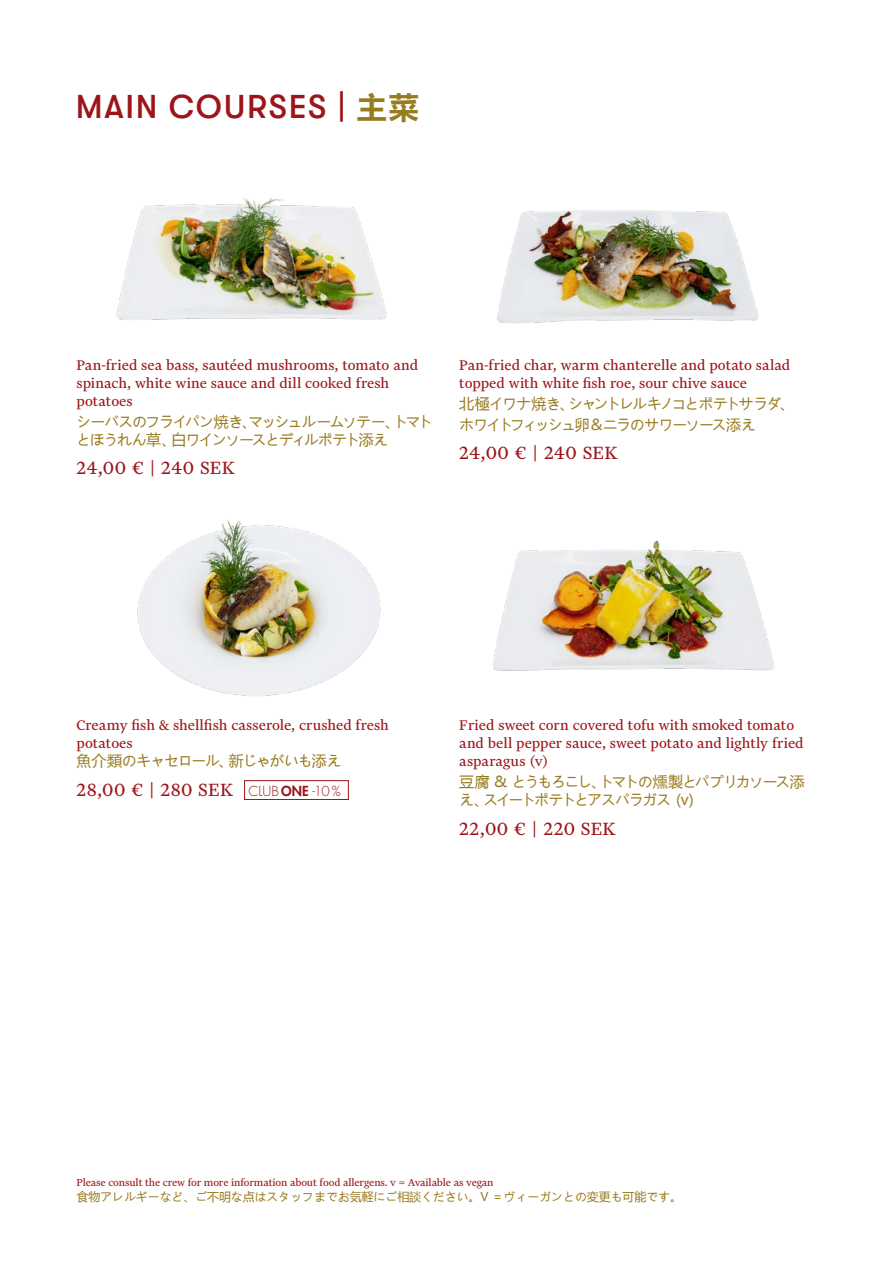
<style>
.page{position:relative;width:893px;height:1263px;background:#fff}
.page>*{position:absolute;margin:0;border:0;box-sizing:border-box;transform-origin:0 0}
.t1{font:500 33px "GT Walsheim Pro";letter-spacing:.05em;color:#9c1519}
.t2{font:21px "Financier Text";letter-spacing:.01em;color:#9c1519}
.t3{font:16.5px/18px "Financier Text";letter-spacing:.005em;color:#9c1519}
.t4{font:15px/18px "Microsoft Ya Hei";letter-spacing:-.09em;color:#997c1f}
.t5{font:15px "Microsoft Ya Hei";letter-spacing:-.07em;color:#997c1f}
.t6{font:300 13.5px "Futura Std";letter-spacing:-.015em;color:#9c1519}
.t7{font:12px "Financier Text";letter-spacing:-.01em;color:#9c1519}
.t8{font:12px "Microsoft Ya Hei";letter-spacing:-.01em;color:#997c1f}
.s1{font-family:"Microsoft Ya Hei";font-weight:700;font-size:30px;color:#997c1f}
.s2{font-weight:800}
</style>
<div class="page">
<img style="left:116px;top:197px;width:271px;height:123px">
<img style="left:137px;top:520px;width:244px;height:176px">
<img style="left:497px;top:210px;width:262px;height:114px">
<img style="left:493px;top:540px;width:282px;height:131px">
<div style="left:244px;top:780px;width:105px;height:20px;border:1px solid #9c1519"></div>
<h1 class="t1" style="left:76px;top:88px;width:344px">MAIN COURSES | <span class="s1">主菜</span></h1>
<p class="t3" style="left:77px;top:356px;width:343px">Pan-fried sea bass, sautéed mushrooms, tomato and spinach, white wine sauce and dill cooked fresh potatoes</p>
<p class="t4" style="left:77px;top:412px;width:358px">シーバスのフライパン焼き、マッシュルームソテー、トマトとほうれん草、白ワインソースとディルポテト添え</p>
<p class="t2" style="left:77px;top:457px;width:160px">24,00 € | 240 SEK</p>
<p class="t3" style="left:459px;top:356px;width:333px">Pan-fried char, warm chanterelle and potato salad topped with white fish roe, sour chive sauce</p>
<p class="t4" style="left:459px;top:392px;width:337px;line-height:21px">北極イワナ焼き、シャントレルキノコとポテトサラダ、ホワイトフィッシュ卵＆ニラのサワーソース添え</p>
<p class="t2" style="left:459px;top:442px;width:160px">24,00 € | 240 SEK</p>
<p class="t3" style="left:77px;top:716px;width:314px">Creamy fish &amp; shellfish casserole, crushed fresh potatoes</p>
<p class="t5" style="left:77px;top:751px;width:266px">魚介類のキャセロール、新じゃがいも添え</p>
<p class="t2" style="left:77px;top:778px;width:158px">28,00 € | 280 SEK</p>
<p class="t6" style="left:249px;top:783px;width:94px">CLUB <span class="s2">ONE</span> -10 %</p>
<p class="t3" style="left:459px;top:716px;width:346px">Fried sweet corn covered tofu with smoked tomato and bell pepper sauce, sweet potato and lightly fried asparagus (v)</p>
<p class="t4" style="left:459px;top:772px;width:347px">豆腐 &amp; とうもろこし、トマトの燻製とパプリカソース添え、スイートポテトとアスパラガス (v)</p>
<p class="t2" style="left:459px;top:817px;width:158px">22,00 € | 220 SEK</p>
<p class="t7" style="left:77px;top:1176px;width:418px">Please consult the crew for more information about food allergens. v = Available as vegan</p>
<p class="t8" style="left:77px;top:1189px;width:607px">食物アレルギーなど、ご不明な点はスタッフまでお気軽にご相談ください。V ＝ヴィーガンとの変更も可能です。</p>
</div>
